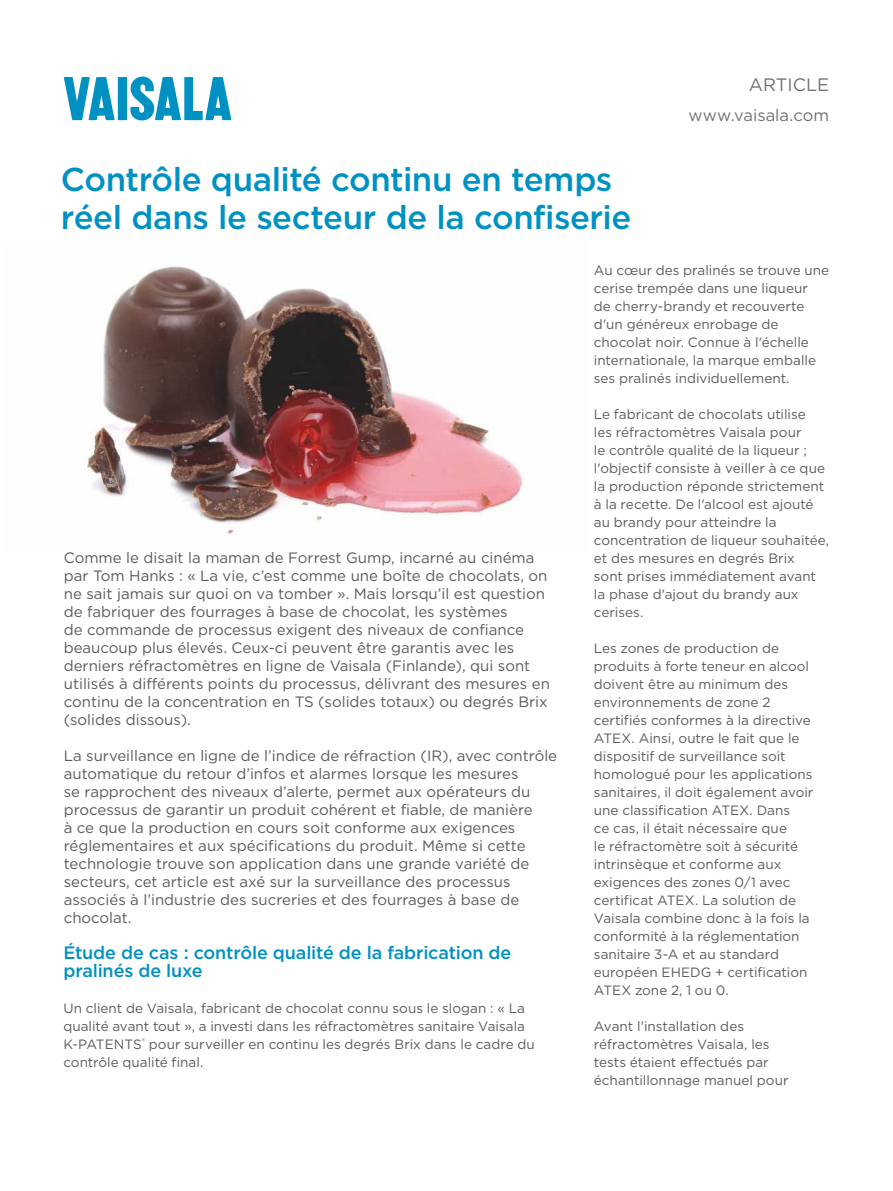
<style>
.page{position:relative;width:893px;height:1191px;background:#fff}
.page>*{position:absolute;margin:0;border:0;box-sizing:border-box;transform-origin:0 0}
.t1{font:500 33px/37.5px "Gotham";letter-spacing:-.015em;color:#0091c3}
.t2{font:500 18px/18px "Gotham";letter-spacing:-.01em;color:#0091c3}
.t3{font:18px "Gotham";letter-spacing:-.005em;color:#727272}
.t4{font:16.5px "Gotham";color:#727272}
.t5{font:15px/18px "Gotham";color:#5c5b5b}
.t6{font:13.5px/18px "Gotham";color:#5c5b5b}
</style>
<div class="page">
<svg style="left:64px;top:77px;width:51px;height:43px"></svg>
<div style="left:118px;top:77px;width:9px;height:43px;background:#0091c3"></div>
<svg style="left:130px;top:77px;width:101px;height:43px"></svg>
<img style="left:87px;top:266px;width:436px;height:268px">
<h2 class="t3" style="left:749px;top:73px;width:82px">ARTICLE</h2>
<h1 class="t1" style="left:61px;top:161px;width:572px">Contrôle qualité continu en temps réel dans le secteur de la confiserie</h1>
<p class="t4" style="left:688px;top:105px;width:142px">www.vaisala.com</p>
<p class="t5" style="left:64px;top:548px;width:488px">Comme le disait la maman de Forrest Gump, incarné au cinéma par Tom Hanks : « La vie, c’est comme une boîte de chocolats, on ne sait jamais sur quoi on va tomber ». Mais lorsqu’il est question de fabriquer des fourrages à base de chocolat, les systèmes<br>de commande de processus exigent des niveaux de confiance beaucoup plus élevés. Ceux-ci peuvent être garantis avec les derniers réfractomètres en ligne de Vaisala (Finlande), qui sont utilisés à différents points du processus, délivrant des mesures en continu de la concentration en TS (solides totaux) ou degrés Brix (solides dissous).</p>
<p class="t5" style="left:64px;top:746px;width:495px">La surveillance en ligne de l’indice de réfraction (IR), avec contrôle automatique du retour d’infos et alarmes lorsque les mesures<br>se rapprochent des niveaux d’alerte, permet aux opérateurs du processus de garantir un produit cohérent et fiable, de manière<br>à ce que la production en cours soit conforme aux exigences réglementaires et aux spécifications du produit. Même si cette technologie trouve son application dans une grande variété de secteurs, cet article est axé sur la surveillance des processus associés à l’industrie des sucreries et des fourrages à base de chocolat.</p>
<h2 class="t2" style="left:63px;top:943px;width:449px">Étude de cas : contrôle qualité de la fabrication de pralinés de luxe</h2>
<p class="t6" style="left:63px;top:998px;width:473px">Un client de Vaisala, fabricant de chocolat connu sous le slogan : « La qualité avant tout », a investi dans les réfractomètres sanitaire Vaisala K-PATENTS<sup>®</sup> pour surveiller en continu les degrés Brix dans le cadre du contrôle qualité final.</p>
<p class="t6" style="left:594px;top:260px;width:237px">Au cœur des pralinés se trouve une cerise trempée dans une liqueur<br>de cherry-brandy et recouverte d'un généreux enrobage de chocolat noir. Connue à l'échelle internationale, la marque emballe ses pralinés individuellement.</p>
<p class="t6" style="left:594px;top:404px;width:237px">Le fabricant de chocolats utilise<br>les réfractomètres Vaisala pour<br>le contrôle qualité de la liqueur ; l'objectif consiste à veiller à ce que la production réponde strictement à la recette. De l'alcool est ajouté au brandy pour atteindre la concentration de liqueur souhaitée, et des mesures en degrés Brix<br>sont prises immédiatement avant la phase d'ajout du brandy aux cerises.</p>
<p class="t6" style="left:594px;top:638px;width:221px">Les zones de production de produits à forte teneur en alcool doivent être au minimum des environnements de zone 2 certifiés conformes à la directive<br>ATEX. Ainsi, outre le fait que le dispositif de surveillance soit homologué pour les applications sanitaires, il doit également avoir une classification ATEX. Dans<br>ce cas, il était nécessaire que<br>le réfractomètre soit à sécurité intrinsèque et conforme aux exigences des zones 0/1 avec certificat ATEX. La solution de<br>Vaisala combine donc à la fois la conformité à la réglementation sanitaire 3-A et au standard européen EHEDG + certification<br>ATEX zone 2, 1 ou 0.</p>
<p class="t6" style="left:594px;top:1016px;width:196px">Avant l'installation des réfractomètres Vaisala, les tests étaient effectués par échantillonnage manuel pour</p>
</div>
